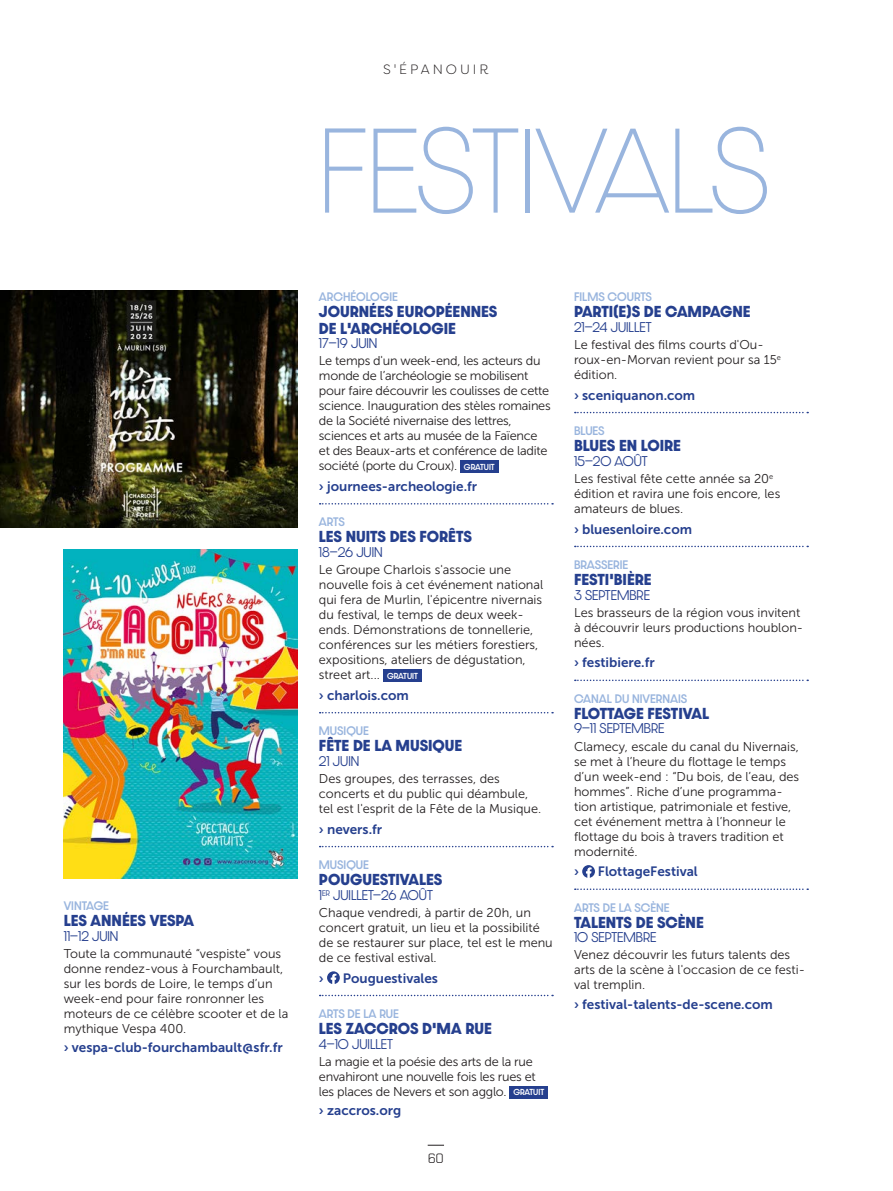
<style>
.page{position:relative;width:893px;height:1191px;background:#fff}
.page>*{position:absolute;margin:0;border:0;box-sizing:border-box;transform-origin:0 0}
.t1{font:100 102px "Dazzle Unicase";letter-spacing:-.01em;color:#99b5de}
.Culture_Titre{font:700 13.5px/16.2px "Dazzle Unicase";color:#253f8e}
.Culture_url{font:13.5px "Museo Sans 700";color:#253f8e}
.Culture_url_sans_fil{font:13.5px "Museo Sans 700";color:#253f8e}
.t2{font:300 13.5px "Filson Soft";letter-spacing:.22em;color:#231f20}
.t3{font:300 13.5px "Chakra Petch";color:#231f20}
.Culture_Texte{font:12.75px/15px "Museo Sans 300";color:#231f20}
.Culture_Texte-2{font:12.75px/15px "Museo Sans 300";letter-spacing:-.02em;color:#231f20}
.Culture_Date{font:300 12px "Dazzle Unicase";color:#253f8e}
.Culture_Genre{font:500 10.5px "Dazzle Unicase";color:#99b5de}
.Culture_Genre-2{font:500 7.35px "Dazzle Unicase";color:#fff}
</style>
<div class="page">
<svg style="left:320px;top:503px;width:233px;height:1px"></svg>
<svg style="left:320px;top:712px;width:233px;height:1px"></svg>
<svg style="left:320px;top:846px;width:233px;height:1px"></svg>
<svg style="left:320px;top:994px;width:233px;height:2px"></svg>
<div style="left:460px;top:460px;width:38px;height:13px;background:#253f8e"></div>
<div style="left:383px;top:669px;width:39px;height:13px;background:#253f8e"></div>
<svg style="left:327px;top:971px;width:13px;height:13px"></svg>
<div style="left:510px;top:1085px;width:38px;height:13px;background:#253f8e"></div>
<svg style="left:575px;top:412px;width:233px;height:1px"></svg>
<svg style="left:575px;top:545px;width:233px;height:2px"></svg>
<svg style="left:575px;top:679px;width:233px;height:2px"></svg>
<svg style="left:575px;top:888px;width:233px;height:2px"></svg>
<svg style="left:582px;top:865px;width:13px;height:13px"></svg>
<img style="left:0;top:291px;width:298px;height:237px">
<img style="left:64px;top:549px;width:234px;height:329px">
<svg style="left:428px;top:1144px;width:16px;height:1px"></svg>
<p class="Culture_Genre" style="left:64px;top:898px;width:47px">VINTAGE</p>
<p class="Culture_Titre" style="left:64px;top:912px;width:132px">LES ANNÉES VESPA</p>
<p class="Culture_Date" style="left:64px;top:927px;width:56px">11—12 JUIN</p>
<p class="Culture_Texte" style="left:64px;top:946px;width:226px">Toute la communauté “vespiste” vous donne rendez-vous à Fourchambault, sur les bords de Loire, le temps d’un week-end pour faire ronronner les moteurs de ce célèbre scooter et de la mythique Vespa 400.</p>
<p class="Culture_url_sans_fil" style="left:64px;top:1040px;width:220px">› vespa-club-fourchambault@sfr.fr</p>
<p class="t2" style="left:383px;top:60px;width:107px">S'ÉPANOUIR</p>
<p class="t1" style="left:319px;top:98px;width:452px">FESTIVALS</p>
<p class="Culture_Genre" style="left:319px;top:289px;width:81px">ARCHÉOLOGIE</p>
<p class="Culture_Titre" style="left:319px;top:304px;width:180px">JOURNÉES EUROPÉENNES<br>DE L'ARCHÉOLOGIE</p>
<p class="Culture_Date" style="left:319px;top:334px;width:60px">17—19 JUIN</p>
<p class="Culture_Texte-2" style="left:319px;top:353px;width:233px">Le temps d'un week-end, les acteurs du monde de l’archéologie se mobilisent pour faire découvrir les coulisses de cette science. Inauguration des stèles romaines de la Société nivernaise des lettres, sciences et arts au musée de la Faïence et des Beaux-arts et conférence de ladite société (porte du Croux).</p>
<p class="Culture_Genre-2" style="left:464px;top:461px;width:32px">GRATUIT</p>
<p class="Culture_url" style="left:319px;top:479px;width:160px">› journees-archeologie.fr</p>
<p class="Culture_Genre" style="left:319px;top:514px;width:27px">ARTS</p>
<p class="Culture_Titre" style="left:319px;top:529px;width:154px">LES NUITS DES FORÊTS</p>
<p class="Culture_Date" style="left:319px;top:543px;width:65px">18—26 JUIN</p>
<p class="Culture_Texte" style="left:319px;top:562px;width:226px">Le Groupe Charlois s'associe une nouvelle fois à cet événement national qui fera de Murlin, l'épicentre nivernais du festival, le temps de deux week&shy;ends. Démonstrations de tonnellerie, conférences sur les métiers forestiers, expositions, ateliers de dégustation, street art...</p>
<p class="Culture_Genre-2" style="left:387px;top:670px;width:32px">GRATUIT</p>
<p class="Culture_url" style="left:319px;top:687px;width:91px">› charlois.com</p>
<p class="Culture_Genre" style="left:319px;top:723px;width:52px">MUSIQUE</p>
<p class="Culture_Titre" style="left:319px;top:737px;width:145px">FÊTE DE LA MUSIQUE</p>
<p class="Culture_Date" style="left:319px;top:752px;width:42px">21 JUIN</p>
<p class="Culture_Texte" style="left:319px;top:771px;width:224px">Des groupes, des terrasses, des concerts et du public qui déambule, tel est l'esprit de la Fête de la Musique.</p>
<p class="Culture_url" style="left:319px;top:821px;width:65px">› nevers.fr</p>
<p class="Culture_Genre" style="left:319px;top:857px;width:52px">MUSIQUE</p>
<p class="Culture_Titre" style="left:319px;top:871px;width:125px">POUGUESTIVALES</p>
<p class="Culture_Date" style="left:319px;top:886px;width:116px">1<sup>ER</sup> JUILLET—26 AOÛT</p>
<p class="Culture_Texte" style="left:319px;top:905px;width:235px">Chaque vendredi, à partir de 20h, un concert gratuit, un lieu et la possibilité de se restaurer sur place, tel est le menu de ce festival estival.</p>
<p class="Culture_url" style="left:319px;top:970px;width:6px">›</p>
<p class="Culture_url" style="left:343px;top:970px;width:97px">Pouguestivales</p>
<p class="Culture_Genre" style="left:319px;top:1005px;width:82px">ARTS DE LA RUE</p>
<p class="Culture_Titre" style="left:319px;top:1020px;width:174px">LES ZACCROS D'MA RUE</p>
<p class="Culture_Date" style="left:319px;top:1035px;width:76px">4—10 JUILLET</p>
<p class="Culture_Texte-2" style="left:319px;top:1054px;width:218px">La magie et la poésie des arts de la rue envahiront une nouvelle fois les rues et les places de Nevers et son agglo.</p>
<p class="Culture_Genre-2" style="left:513px;top:1086px;width:32px">GRATUIT</p>
<p class="Culture_url_sans_fil" style="left:319px;top:1102px;width:84px">› zaccros.org</p>
<p class="t3" style="left:428px;top:1150px;width:18px">60</p>
<p class="Culture_Genre" style="left:574px;top:289px;width:79px">FILMS COURTS</p>
<p class="Culture_Titre" style="left:574px;top:304px;width:178px">PARTI(E)S DE CAMPAGNE</p>
<p class="Culture_Date" style="left:574px;top:318px;width:79px">21—24 JUILLET</p>
<p class="Culture_Texte" style="left:574px;top:337px;width:208px">Le festival des films courts d'Ou&shy;roux-en-Morvan revient pour sa 15<sup>e </sup>édition.</p>
<p class="Culture_url" style="left:574px;top:387px;width:123px">› sceniquanon.com</p>
<p class="Culture_Genre" style="left:574px;top:423px;width:32px">BLUES</p>
<p class="Culture_Titre" style="left:574px;top:437px;width:108px">BLUES EN LOIRE</p>
<p class="Culture_Date" style="left:574px;top:452px;width:75px">15—20 AOÛT</p>
<p class="Culture_Texte" style="left:574px;top:471px;width:208px">Les festival fête cette année sa 20<sup>e </sup>édition et ravira une fois encore, les amateurs de blues.</p>
<p class="Culture_url" style="left:574px;top:521px;width:120px">› bluesenloire.com</p>
<p class="Culture_Genre" style="left:574px;top:557px;width:56px">BRASSERIE</p>
<p class="Culture_Titre" style="left:574px;top:571px;width:79px">FESTI'BIÈRE</p>
<p class="Culture_Date" style="left:574px;top:586px;width:77px">3 SEPTEMBRE</p>
<p class="Culture_Texte" style="left:574px;top:605px;width:231px">Les brasseurs de la région vous invitent à découvrir leurs productions houblon&shy;nées.</p>
<p class="Culture_url" style="left:574px;top:655px;width:82px">› festibiere.fr</p>
<p class="Culture_Genre" style="left:574px;top:690px;width:115px">CANAL DU NIVERNAIS</p>
<p class="Culture_Titre" style="left:574px;top:705px;width:136px">FLOTTAGE FESTIVAL</p>
<p class="Culture_Date" style="left:574px;top:719px;width:92px">9—11 SEPTEMBRE</p>
<p class="Culture_Texte" style="left:574px;top:739px;width:227px">Clamecy, escale du canal du Nivernais, se met à l’heure du flottage le temps d’un week-end : “Du bois, de l’eau, des hommes”. Riche d’une programma&shy;tion artistique, patrimoniale et festive, cet événement mettra à l’honneur le flottage du bois à travers tradition et modernité.</p>
<p class="Culture_url" style="left:574px;top:864px;width:6px">›</p>
<p class="Culture_url" style="left:598px;top:864px;width:101px">FlottageFestival</p>
<p class="Culture_Genre" style="left:574px;top:899px;width:97px">ARTS DE LA SCÈNE</p>
<p class="Culture_Titre" style="left:574px;top:914px;width:131px">TALENTS DE SCÈNE</p>
<p class="Culture_Date" style="left:574px;top:928px;width:84px">10 SEPTEMBRE</p>
<p class="Culture_Texte" style="left:574px;top:947px;width:232px">Venez découvrir les futurs talents des arts de la scène à l'occasion de ce festi&shy;val tremplin.</p>
<p class="Culture_url_sans_fil" style="left:574px;top:996px;width:200px">› festival-talents-de-scene.com</p>
</div>
